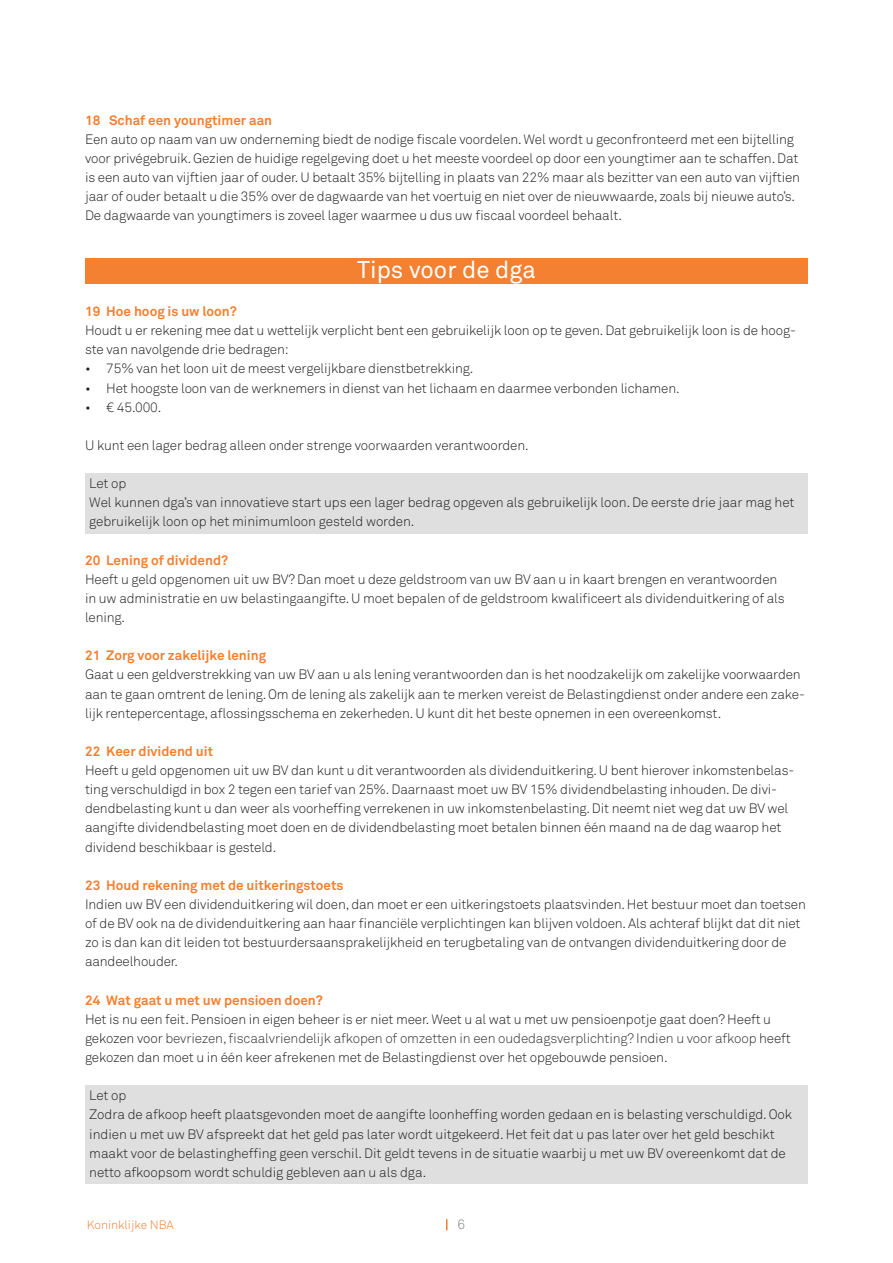
<style>
.page{position:relative;width:893px;height:1263px;background:#fff}
.page>*{position:absolute;margin:0;border:0;box-sizing:border-box;transform-origin:0 0}
.Kop_16_pnt_PMS158_DI{font:24px "Akkurat";color:#fff}
.Bodytekst{font:300 13.5px/19.2px "Akkurat";letter-spacing:-.01em;color:#231f20}
.Bodytekst_Alinea-arc{font:300 13.5px/19.2px "Akkurat";letter-spacing:-.005em;color:#231f20}
.t1{font:700 13.5px "Akkurat";color:#f48031}
.t2{font:300 13.5px "Akkurat";color:#838487}
.t3{font:300 12px "Akkurat";color:#f48031}
.s1{color:#333}
</style>
<div class="page">
<div style="left:85px;top:259px;width:723px;height:25px;background:#f48031"></div>
<div style="left:85px;top:473px;width:723px;height:22px;background:#dfdfdf"></div>
<div style="left:85px;top:493px;width:723px;height:41px;background:#dfdfdf"></div>
<div style="left:85px;top:1085px;width:723px;height:22px;background:#dfdfdf"></div>
<div style="left:85px;top:1105px;width:723px;height:79px;background:#dfdfdf"></div>
<p class="t1" style="left:85px;top:111px;width:189px">18 Schaf een youngtimer aan</p>
<p class="Bodytekst" style="left:85px;top:130px;width:716px">Een auto op naam van uw onderneming biedt de nodige fiscale voordelen. Wel wordt u geconfronteerd met een bijtelling voor privégebruik. Gezien de huidige regelgeving doet u het meeste voordeel op door een youngtimer aan te schaffen. Dat is een auto van vijftien jaar of ouder. U betaalt 35% bijtelling in plaats van 22% maar als bezitter van een auto van vijftien jaar of ouder betaalt u die 35% over de dagwaarde van het voertuig en niet over de nieuwwaarde, zoals bij nieuwe auto’s.<br>De dagwaarde van youngtimers is zoveel lager waarmee u dus uw fiscaal voordeel behaalt.</p>
<p class="Kop_16_pnt_PMS158_DI" style="left:357px;top:255px;width:180px">Tips voor de dga</p>
<p class="t1" style="left:85px;top:303px;width:153px">19 Hoe hoog is uw loon?</p>
<p class="Bodytekst" style="left:85px;top:321px;width:712px">Houdt u er rekening mee dat u wettelijk verplicht bent een gebruikelijk loon op te geven. Dat gebruikelijk loon is de hoog&shy;ste van navolgende drie bedragen:</p>
<p class="Bodytekst" style="left:85px;top:359px;width:390px">• 75% van het loon uit de meest vergelijkbare dienstbetrekking.</p>
<p class="Bodytekst" style="left:85px;top:378px;width:596px">• Het hoogste loon van de werknemers in dienst van het lichaam en daarmee verbonden lichamen.</p>
<p class="Bodytekst" style="left:85px;top:398px;width:78px">• € 45.000.</p>
<p class="Bodytekst" style="left:85px;top:436px;width:445px">U kunt een lager bedrag alleen onder strenge voorwaarden verantwoorden.</p>
<p class="Bodytekst_Alinea-arc" style="left:89px;top:474px;width:39px">Let op</p>
<p class="Bodytekst_Alinea-arc" style="left:89px;top:493px;width:707px">Wel kunnen dga’s van innovatieve start ups een lager bedrag opgeven als gebruikelijk loon. De eerste drie jaar mag het gebruikelijk loon op het minimumloon gesteld worden.</p>
<p class="t1" style="left:85px;top:551px;width:145px">20 Lening of dividend?</p>
<p class="Bodytekst" style="left:85px;top:570px;width:701px">Heeft u geld opgenomen uit uw BV? Dan moet u deze geldstroom van uw BV aan u in kaart brengen en verantwoorden in uw administratie en uw belastingaangifte. U moet bepalen of de geldstroom kwalificeert als dividenduitkering of als lening.</p>
<p class="t1" style="left:85px;top:647px;width:183px">21 Zorg voor zakelijke lening</p>
<p class="Bodytekst" style="left:85px;top:665px;width:721px">Gaat u een geldverstrekking van uw BV aan u als lening verantwoorden dan is het noodzakelijk om zakelijke voorwaarden aan te gaan omtrent de lening. Om de lening als zakelijk aan te merken vereist de Belastingdienst onder andere een zake&shy;lijk rentepercentage, aflossingsschema en zekerheden. U kunt dit het beste opnemen in een overeenkomst.</p>
<p class="t1" style="left:85px;top:743px;width:130px">22 Keer dividend uit</p>
<p class="Bodytekst" style="left:85px;top:761px;width:711px">Heeft u geld opgenomen uit uw BV dan kunt u dit verantwoorden als dividenduitkering. U bent hierover inkomstenbelas&shy;ting verschuldigd in box 2 tegen een tarief van 25%. Daarnaast moet uw BV 15% dividendbelasting inhouden. De divi&shy;dendbelasting kunt u dan weer als voorheffing verrekenen in uw inkomstenbelasting. Dit neemt niet weg dat uw BV wel aangifte dividendbelasting moet doen en de dividendbelasting moet betalen binnen één maand na de dag waarop het dividend beschikbaar is gesteld.</p>
<p class="t1" style="left:85px;top:876px;width:260px">23 Houd rekening met de uitkeringstoets</p>
<p class="Bodytekst" style="left:85px;top:895px;width:722px">Indien uw BV een dividenduitkering wil doen, dan moet er een uitkeringstoets plaatsvinden. Het bestuur moet dan toetsen of de BV ook na de dividenduitkering aan haar financiële verplichtingen kan blijven voldoen. Als achteraf blijkt dat dit niet zo is dan kan dit leiden tot bestuurdersaansprakelijkheid en terugbetaling van de ontvangen dividenduitkering door de aandeelhouder.</p>
<p class="t1" style="left:85px;top:991px;width:239px">24 Wat gaat u met uw pensioen doen?</p>
<p class="Bodytekst" style="left:85px;top:1010px;width:707px">Het is nu een feit. Pensioen in eigen beheer is er niet meer. Weet u al wat u met uw pensioenpotje gaat doen? Heeft u gekozen voor <span class="s1">bevriezen, fiscaalvriendelijk afkopen of omzetten in een oudedagsverplichting? Indien u voor afkoop</span> heeft gekozen dan moet u in één keer afrekenen met de Belastingdienst over het opgebouwde pensioen.</p>
<p class="Bodytekst_Alinea-arc" style="left:89px;top:1086px;width:39px">Let op</p>
<p class="Bodytekst_Alinea-arc" style="left:89px;top:1105px;width:704px">Zodra de afkoop heeft plaatsgevonden moet de aangifte loonheffing worden gedaan en is belasting verschuldigd. Ook indien u met uw BV afspreekt dat het geld pas later wordt uitgekeerd. Het feit dat u pas later over het geld beschikt maakt voor de belastingheffing geen verschil. Dit geldt tevens in de situatie waarbij u met uw BV overeenkomt dat de netto afkoopsom wordt schuldig gebleven aan u als dga.</p>
<p class="t3" style="left:87px;top:1217px;width:89px">Koninklijke NBA</p>
<p class="t2" style="left:457px;top:1216px;width:9px">6</p>
</div>
